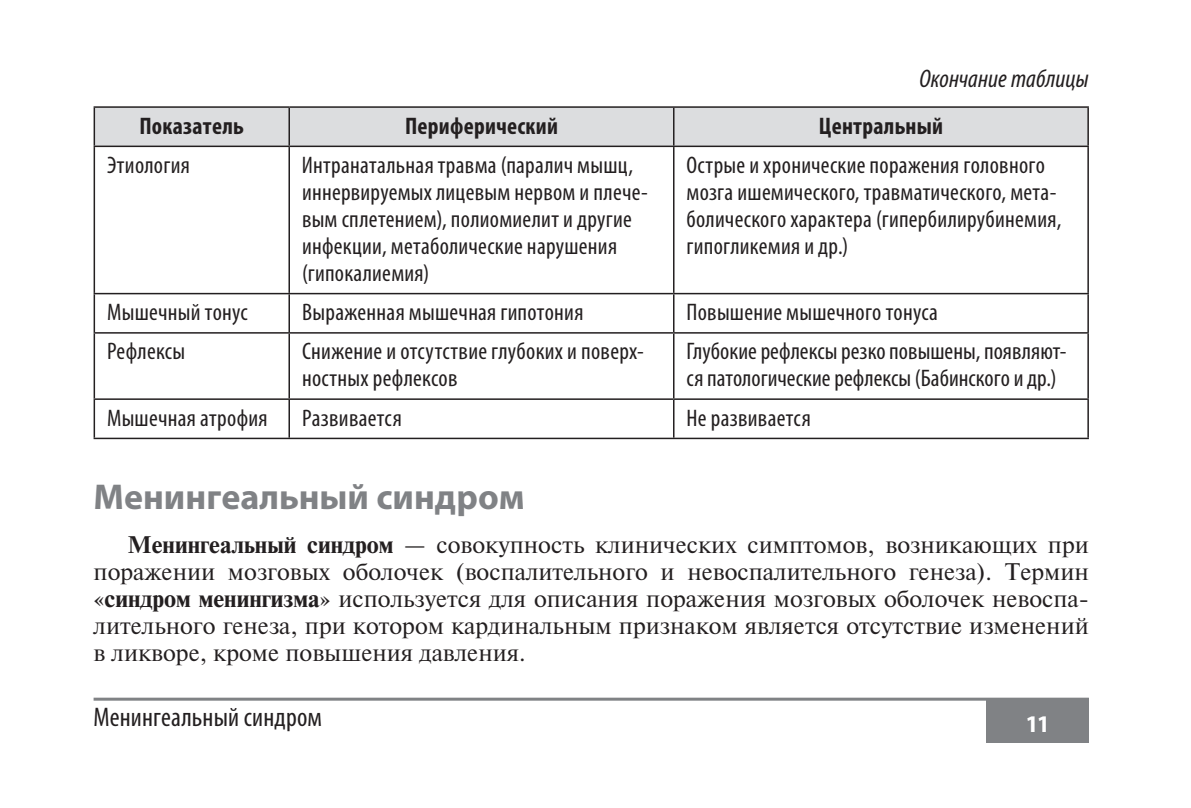
<style>
.page{position:relative;width:1191px;height:808px;background:#fff}
.page>*{position:absolute;margin:0;border:0;box-sizing:border-box;transform-origin:0 0}
.t1{font:700 36px "Myriad Pro";color:#808285}
.t2{font:condensed 27px "Myriad Pro";letter-spacing:.005em;color:#231f20}
.t3{font:italic condensed 25.5px "Myriad Pro";color:#231f20}
.t4{font:condensed 24px/27px "Myriad Pro";letter-spacing:.01em;color:#231f20}
.t5{font:24px/27px "Newton";color:#231f20;text-align:justify}
.t6{font:700 condensed 24px "Myriad Pro";letter-spacing:.01em;color:#231f20}
.t7{font:700 24px "Myriad Pro";color:#fff}
.s1{font-weight:700}
</style>
<div class="page">
<hr style="left:94px;top:698px;width:995px;height:3px;background:#808285">
<div style="left:986px;top:698px;width:103px;height:44px;background:#808285"></div>
<div style="left:95px;top:108px;width:992px;height:38px;background:#dcdddf"></div>
<hr style="left:288px;top:108px;width:2px;height:38px;background:#231f20">
<hr style="left:673px;top:108px;width:1px;height:38px;background:#231f20">
<hr style="left:288px;top:147px;width:2px;height:146px;background:#231f20">
<hr style="left:673px;top:147px;width:1px;height:146px;background:#231f20">
<hr style="left:94px;top:293px;width:580px;height:1px;background:#231f20">
<hr style="left:288px;top:294px;width:2px;height:38px;background:#231f20">
<hr style="left:674px;top:293px;width:415px;height:1px;background:#231f20">
<hr style="left:673px;top:294px;width:1px;height:38px;background:#231f20">
<hr style="left:94px;top:332px;width:580px;height:2px;background:#231f20">
<hr style="left:288px;top:334px;width:2px;height:64px;background:#231f20">
<hr style="left:674px;top:332px;width:415px;height:2px;background:#231f20">
<hr style="left:673px;top:334px;width:1px;height:64px;background:#231f20">
<hr style="left:94px;top:398px;width:580px;height:2px;background:#231f20">
<hr style="left:288px;top:400px;width:2px;height:38px;background:#231f20">
<hr style="left:674px;top:398px;width:415px;height:2px;background:#231f20">
<hr style="left:673px;top:400px;width:1px;height:38px;background:#231f20">
<hr style="left:94px;top:106px;width:195px;height:2px;background:#231f20">
<hr style="left:94px;top:108px;width:1px;height:38px;background:#231f20">
<hr style="left:289px;top:106px;width:800px;height:2px;background:#231f20">
<hr style="left:1087px;top:108px;width:2px;height:38px;background:#231f20">
<hr style="left:94px;top:146px;width:195px;height:1px;background:#231f20">
<hr style="left:94px;top:147px;width:1px;height:146px;background:#231f20">
<hr style="left:289px;top:146px;width:800px;height:1px;background:#231f20">
<hr style="left:1087px;top:147px;width:2px;height:146px;background:#231f20">
<hr style="left:94px;top:294px;width:1px;height:38px;background:#231f20">
<hr style="left:1087px;top:294px;width:2px;height:38px;background:#231f20">
<hr style="left:94px;top:334px;width:1px;height:64px;background:#231f20">
<hr style="left:1087px;top:334px;width:2px;height:64px;background:#231f20">
<hr style="left:94px;top:400px;width:1px;height:38px;background:#231f20">
<hr style="left:1087px;top:400px;width:2px;height:38px;background:#231f20">
<hr style="left:94px;top:438px;width:995px;height:1px;background:#231f20">
<p class="t3" style="left:919px;top:70px;width:171px">Окончание таблицы</p>
<p class="t6" style="left:139px;top:117px;width:106px">Показатель</p>
<p class="t6" style="left:405px;top:117px;width:154px">Периферический</p>
<p class="t6" style="left:819px;top:117px;width:126px">Центральный</p>
<p class="t4" style="left:107px;top:154px;width:84px">Этиология</p>
<p class="t4" style="left:302px;top:154px;width:347px">Интранатальная травма (паралич мышц, иннервируемых лицевым нервом и плече&shy;вым сплетением), полиомиелит и другие инфекции, метаболические нарушения (гипокалиемия)</p>
<p class="t4" style="left:686px;top:154px;width:376px">Острые и хронические поражения головного мозга ишемического, травматического, мета&shy;болического характера (гипербилирубинемия, гипогликемия и др.)</p>
<p class="t4" style="left:107px;top:301px;width:142px">Мышечный тонус</p>
<p class="t4" style="left:302px;top:301px;width:283px">Выраженная мышечная гипотония</p>
<p class="t4" style="left:686px;top:301px;width:253px">Повышение мышечного тонуса</p>
<p class="t4" style="left:107px;top:340px;width:80px">Рефлексы</p>
<p class="t4" style="left:302px;top:340px;width:343px">Снижение и отсутствие глубоких и поверх&shy;ностных рефлексов</p>
<p class="t4" style="left:686px;top:340px;width:382px">Глубокие рефлексы резко повышены, появляют&shy;ся патологические рефлексы (Бабинского и др.)</p>
<p class="t4" style="left:107px;top:406px;width:162px">Мышечная атрофия</p>
<p class="t4" style="left:302px;top:406px;width:101px">Развивается</p>
<p class="t4" style="left:686px;top:406px;width:126px">Не развивается</p>
<h1 class="t1" style="left:94px;top:483px;width:432px">Менингеальный синдром</h1>
<p class="t5" style="left:94px;top:533px;width:996px;text-indent:34px"><span class="s1">Менингеальный синдром</span> — совокупность клинических симптомов, возникающих при поражении мозговых оболочек (воспалительного и невоспалительного генеза). Термин «<span class="s1">син дром менингизма</span>» используется для описания поражения мозговых оболочек невоспа&shy;лительного генеза, при котором кардинальным признаком является отсутствие изменений в ликворе, кроме повышения давления.</p>
<p class="t2" style="left:94px;top:708px;width:230px">Менингеальный синдром</p>
<p class="t7" style="left:1025px;top:715px;width:26px">11</p>
</div>
